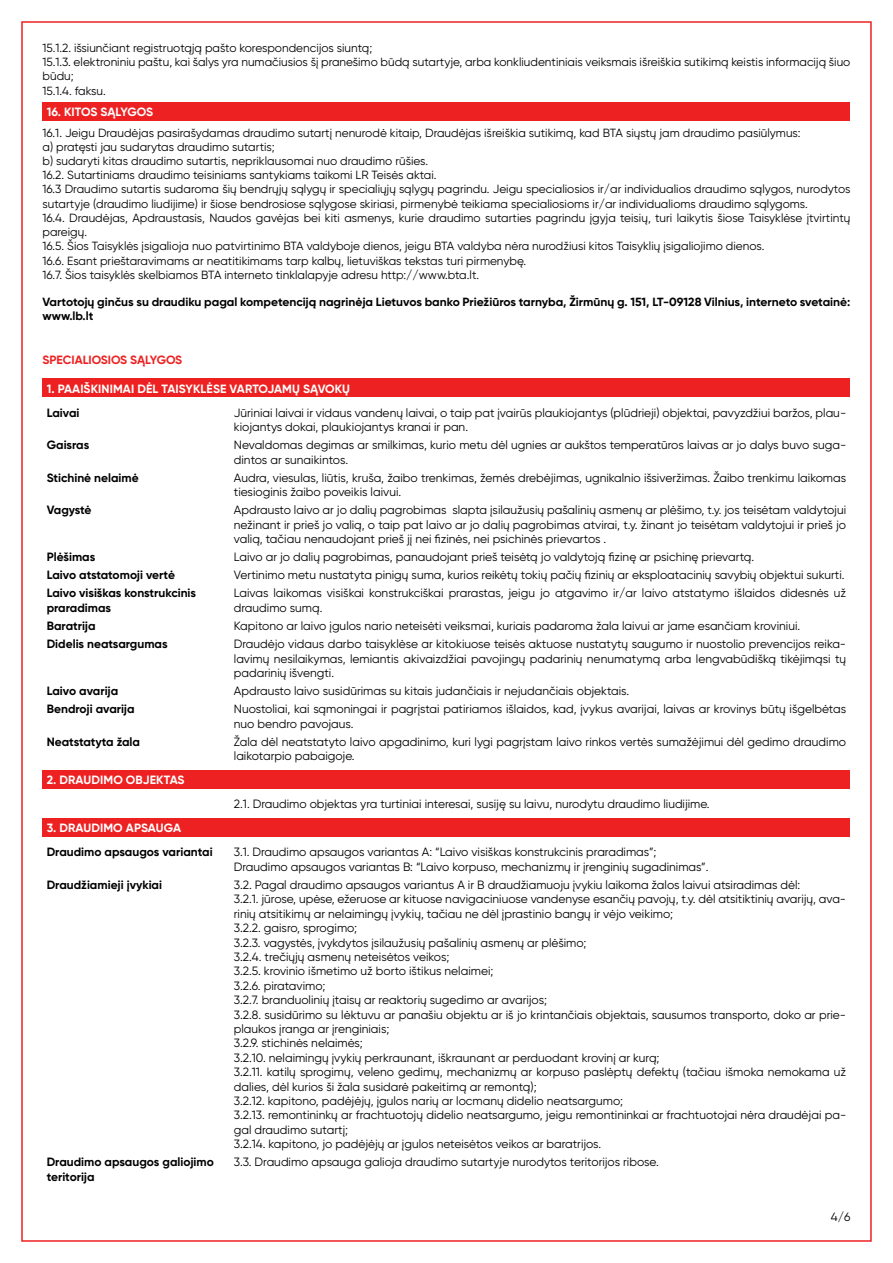
<style>
.page{position:relative;width:893px;height:1263px;background:#fff}
.page>*{position:absolute;margin:0;border:0;box-sizing:border-box;transform-origin:0 0}
.t1{font:12px/14.4px "Gilroy";color:#000}
.t2{font:700 12px/14.4px "Gilroy";color:#000}
.t3{font:700 12px "Gilroy";letter-spacing:.01em;color:#fff}
.t4{font:700 12px "Gilroy";letter-spacing:-.005em;color:#ed2121}
.t5{font:700 12px "Gilroy";letter-spacing:-.02em;color:#000}
.t6{font:11.85px/14.2px "Gilroy";color:#000}
.t7{font:700 11.85px/14.4px "Gilroy";color:#000}
</style>
<div class="page">
<div style="left:43px;top:102px;width:807px;height:18px;background:#ed2121"></div>
<div style="left:43px;top:379px;width:807px;height:18px;background:#ed2121"></div>
<div style="left:43px;top:770px;width:807px;height:18px;background:#ed2121"></div>
<div style="left:43px;top:818px;width:807px;height:18px;background:#ed2121"></div>
<p class="t6" style="left:43px;top:41px;width:809px">15.1.2. išsiunčiant registruotąją pašto korespondencijos siuntą;<br>15.1.3. elektroniniu paštu, kai šalys yra numačiusios šį pranešimo būdą sutartyje, arba konkliudentiniais veiksmais išreiškia sutikimą keistis informaciją šiuo būdu;<br>15.1.4. faksu.</p>
<p class="t3" style="left:47px;top:104px;width:108px">16. KITOS SĄLYGOS</p>
<p class="t6" style="left:43px;top:125px;width:809px">16.1. Jeigu Draudėjas pasirašydamas draudimo sutartį nenurodė kitaip, Draudėjas išreiškia sutikimą, kad BTA siųstų jam draudimo pasiūlymus:<br>a) pratęsti jau sudarytas draudimo sutartis;<br>b) sudaryti kitas draudimo sutartis, nepriklausomai nuo draudimo rūšies.<br>16.2. Sutartiniams draudimo teisiniams santykiams taikomi LR Teisės aktai.<br>16.3 Draudimo sutartis sudaroma šių bendrųjų sąlygų ir specialiųjų sąlygų pagrindu. Jeigu specialiosios ir/ar individualios draudimo sąlygos, nurodytos sutartyje (draudimo liudijime) ir šiose bendrosiose sąlygose skiriasi, pirmenybė teikiama specialiosioms ir/ar individualioms draudimo sąlygoms.<br>16.4. Draudėjas, Apdraustasis, Naudos gavėjas bei kiti asmenys, kurie draudimo sutarties pagrindu įgyja teisių, turi laikytis šiose Taisyklėse įtvirtintų pareigų.<br>16.5. Šios Taisyklės įsigalioja nuo patvirtinimo BTA valdyboje dienos, jeigu BTA valdyba nėra nurodžiusi kitos Taisyklių įsigaliojimo dienos.<br>16.6. Esant prieštaravimams ar neatitikimams tarp kalbų, lietuviškas tekstas turi pirmenybę.<br>16.7. Šios taisyklės skelbiamos BTA interneto tinklalapyje adresu http://www.bta.lt.</p>
<p class="t7" style="left:43px;top:294px;width:809px">Vartotojų ginčus su draudiku pagal kompetenciją nagrinėja Lietuvos banko Priežiūros tarnyba, Žirmūnų g. 151, LT-09128 Vilnius, interneto svetainė: www.lb.lt</p>
<p class="t4" style="left:43px;top:353px;width:141px">SPECIALIOSIOS SĄLYGOS</p>
<p class="t3" style="left:47px;top:381px;width:305px">1. PAAIŠKINIMAI DĖL TAISYKLĖSE VARTOJAMŲ SĄVOKŲ</p>
<p class="t2" style="left:47px;top:405px;width:34px">Laivai</p>
<p class="t1" style="left:234px;top:405px;width:614px">Jūriniai laivai ir vidaus vandenų laivai, o taip pat įvairūs plaukiojantys (plūdrieji) objektai, pavyzdžiui baržos, plau&shy;kiojantys dokai, plaukiojantys kranai ir pan.</p>
<p class="t2" style="left:47px;top:438px;width:44px">Gaisras</p>
<p class="t1" style="left:234px;top:438px;width:614px">Nevaldomas degimas ar smilkimas, kurio metu dėl ugnies ar aukštos temperatūros laivas ar jo dalys buvo suga&shy;dintos ar sunaikintos.</p>
<p class="t2" style="left:47px;top:470px;width:94px">Stichinė nelaimė</p>
<p class="t1" style="left:234px;top:470px;width:614px">Audra, viesulas, liūtis, kruša, žaibo trenkimas, žemės drebėjimas, ugnikalnio išsiveržimas. Žaibo trenkimu laikomas tiesioginis žaibo poveikis laivui.</p>
<p class="t5" style="left:47px;top:503px;width:46px">Vagystė</p>
<p class="t1" style="left:234px;top:503px;width:614px;text-align:justify">Apdrausto laivo ar jo dalių pagrobimas slapta įsilaužusių pašalinių asmenų ar plėšimo, t.y. jos teisėtam valdytojui nežinant ir prieš jo valią, o taip pat laivo ar jo dalių pagrobimas atvirai, t.y. žinant jo teisėtam valdytojui ir prieš jo valią, tačiau nenaudojant prieš jį nei fizinės, nei psichinės prievartos .</p>
<p class="t2" style="left:47px;top:550px;width:50px">Plėšimas</p>
<p class="t1" style="left:234px;top:550px;width:522px">Laivo ar jo dalių pagrobimas, panaudojant prieš teisėtą jo valdytoją fizinę ar psichinę prievartą.</p>
<p class="t2" style="left:47px;top:568px;width:130px">Laivo atstatomoji vertė</p>
<p class="t1" style="left:234px;top:568px;width:612px">Vertinimo metu nustatyta pinigų suma, kurios reikėtų tokių pačių fizinių ar eksploatacinių savybių objektui sukurti.</p>
<p class="t2" style="left:47px;top:586px;width:151px">Laivo visiškas konstrukcinis praradimas</p>
<p class="t1" style="left:234px;top:586px;width:614px">Laivas laikomas visiškai konstrukciškai prarastas, jeigu jo atgavimo ir/ar laivo atstatymo išlaidos didesnės už draudimo sumą.</p>
<p class="t2" style="left:47px;top:618px;width:50px">Baratrija</p>
<p class="t1" style="left:234px;top:618px;width:568px">Kapitono ar laivo įgulos nario neteisėti veiksmai, kuriais padaroma žala laivui ar jame esančiam kroviniui.</p>
<p class="t2" style="left:47px;top:637px;width:122px">Didelis neatsargumas</p>
<p class="t1" style="left:234px;top:636px;width:614px;text-align:justify">Draudėjo vidaus darbo taisyklėse ar kitokiuose teisės aktuose nustatytų saugumo ir nuostolio prevencijos reika&shy;lavimų nesilaikymas, lemiantis akivaizdžiai pavojingų padarinių nenumatymą arba lengvabūdišką tikėjimąsi tų padarinių išvengti.</p>
<p class="t2" style="left:47px;top:683px;width:73px">Laivo avarija</p>
<p class="t1" style="left:234px;top:683px;width:397px">Apdrausto laivo susidūrimas su kitais judančiais ir nejudančiais objektais.</p>
<p class="t2" style="left:47px;top:702px;width:89px">Bendroji avarija</p>
<p class="t1" style="left:234px;top:702px;width:614px">Nuostoliai, kai sąmoningai ir pagrįstai patiriamos išlaidos, kad, įvykus avarijai, laivas ar krovinys būtų išgelbėtas nuo bendro pavojaus.</p>
<p class="t2" style="left:47px;top:734px;width:95px">Neatstatyta žala</p>
<p class="t1" style="left:234px;top:734px;width:614px">Žala dėl neatstatyto laivo apgadinimo, kuri lygi pagrįstam laivo rinkos vertės sumažėjimui dėl gedimo draudimo laikotarpio pabaigoje.</p>
<p class="t3" style="left:47px;top:772px;width:139px">2. DRAUDIMO OBJEKTAS</p>
<p class="t1" style="left:234px;top:797px;width:477px">2.1. Draudimo objektas yra turtiniai interesai, susiję su laivu, nurodytu draudimo liudijime.</p>
<p class="t3" style="left:47px;top:821px;width:136px">3. DRAUDIMO APSAUGA</p>
<p class="t2" style="left:47px;top:845px;width:167px">Draudimo apsaugos variantai</p>
<p class="t1" style="left:234px;top:845px;width:476px">3.1. Draudimo apsaugos variantas A: “Laivo visiškas konstrukcinis praradimas”;<br>Draudimo apsaugos variantas B: “Laivo korpuso, mechanizmų ir įrenginių sugadinimas”.</p>
<p class="t2" style="left:47px;top:877px;width:117px">Draudžiamieji įvykiai</p>
<p class="t1" style="left:234px;top:877px;width:614px">3.2. Pagal draudimo apsaugos variantus A ir B draudžiamuoju įvykiu laikoma žalos laivui atsiradimas dėl:<br>3.2.1. jūrose, upėse, ežeruose ar kituose navigaciniuose vandenyse esančių pavojų, t.y. dėl atsitiktinių avarijų, ava&shy;rinių atsitikimų ar nelaimingų įvykių, tačiau ne dėl įprastinio bangų ir vėjo veikimo;<br>3.2.2. gaisro, sprogimo;<br>3.2.3. vagystės, įvykdytos įsilaužusių pašalinių asmenų ar plėšimo;<br>3.2.4. trečiųjų asmenų neteisėtos veikos;<br>3.2.5. krovinio išmetimo už borto ištikus nelaimei;<br>3.2.6. piratavimo;<br>3.2.7. branduolinių įtaisų ar reaktorių sugedimo ar avarijos;<br>3.2.8. susidūrimo su lėktuvu ar panašiu objektu ar iš jo krintančiais objektais, sausumos transporto, doko ar prie&shy;plaukos įranga ar įrenginiais;<br>3.2.9. stichinės nelaimės;<br>3.2.10. nelaimingų įvykių perkraunant, iškraunant ar perduodant krovinį ar kurą;<br>3.2.11. katilų sprogimų, veleno gedimų, mechanizmų ar korpuso paslėptų defektų (tačiau išmoka nemokama už dalies, dėl kurios ši žala susidarė pakeitimą ar remontą);<br>3.2.12. kapitono, padėjėjų, įgulos narių ar locmanų didelio neatsargumo;<br>3.2.13. remontininkų ar frachtuotojų didelio neatsargumo, jeigu remontininkai ar frachtuotojai nėra draudėjai pa&shy;gal draudimo sutartį;<br>3.2.14. kapitono, jo padėjėjų ar įgulos neteisėtos veikos ar baratrijos.</p>
<p class="t2" style="left:47px;top:1155px;width:169px">Draudimo apsaugos galiojimo teritorija</p>
<p class="t1" style="left:234px;top:1155px;width:426px">3.3. Draudimo apsauga galioja draudimo sutartyje nurodytos teritorijos ribose.</p>
<p class="t1" style="left:831px;top:1209px;width:21px">4/6</p>
</div>
